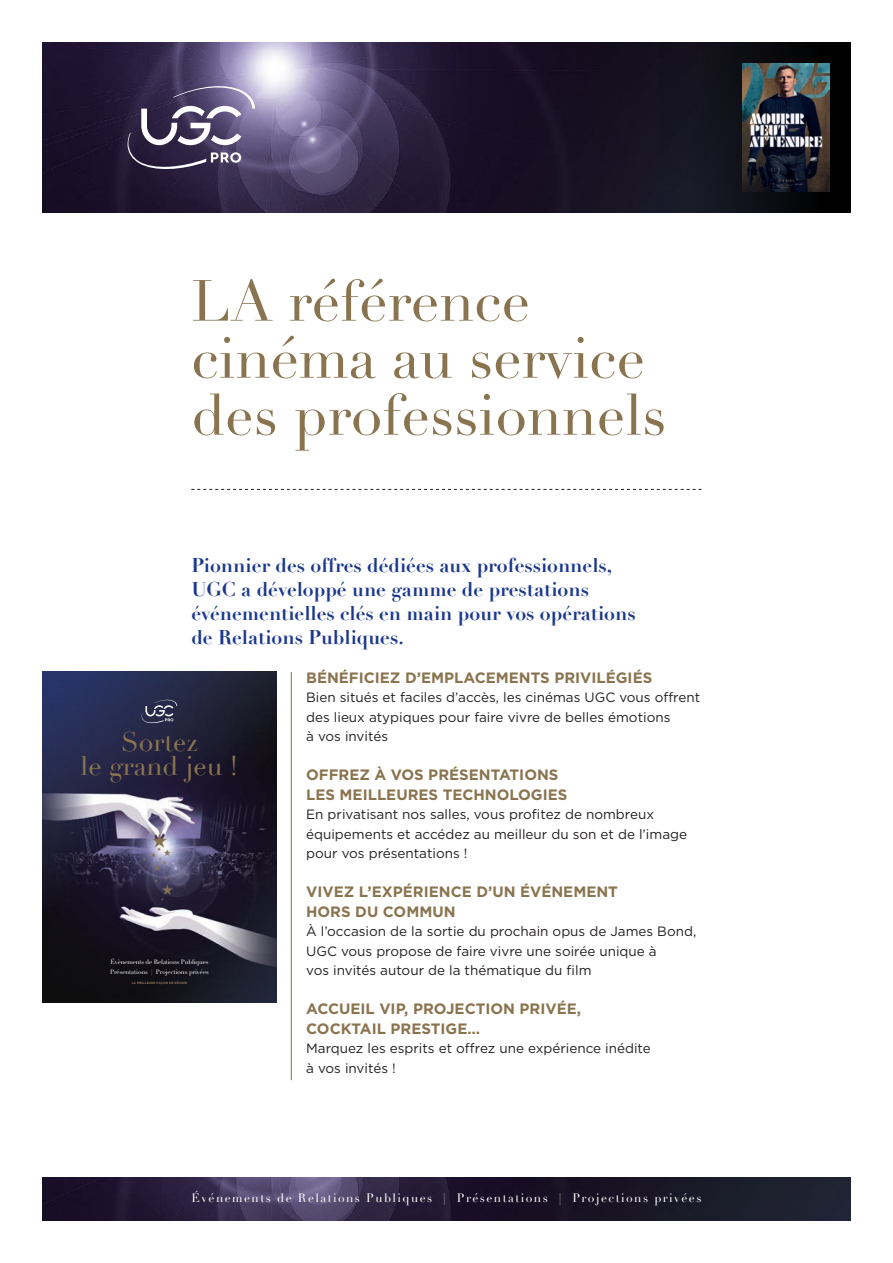
<style>
.page{position:relative;width:893px;height:1263px;background:#fff}
.page>*{position:absolute;margin:0;border:0;box-sizing:border-box;transform-origin:0 0}
.t1{font:57px/57px "Didot";color:#89744f}
.t2{font:26.55px/23.5px "Didot";color:#89744f;text-align:center}
.t3{font:700 19.5px/24px "Didot";color:#1b388c}
.t4{font:700 15px/19.5px "Gotham";color:#89744f}
.t5{font:13.5px/19.5px "Gotham";color:#231f20}
.t6{font:12px "Didot";letter-spacing:.12em;color:#fff}
.t7{font:6.3px/9.8px "Didot";letter-spacing:-.01em;color:#fff}
.t8{font:700 3.15px "Gotham";color:#89744f}
</style>
<div class="page">
<img style="left:43px;top:43px;width:616px;height:170px">
<img style="left:43px;top:1178px;width:807px;height:42px">
<svg style="left:127px;top:82px;width:128px;height:90px"></svg>
<svg style="left:191px;top:489px;width:511px;height:1px"></svg>
<img style="left:43px;top:672px;width:233px;height:331px">
<svg style="left:142px;top:699px;width:35px;height:25px"></svg>
<hr style="left:291px;top:672px;width:1px;height:408px;background:#89744f">
<div style="left:659px;top:43px;width:191px;height:170px;background:linear-gradient(to right,#1a1928,#040706)"></div>
<img style="left:742px;top:64px;width:87px;height:127px">
<h1 class="t1" style="left:191px;top:274px;width:477px">LA référence cinéma au service des professionnels</h1>
<h3 class="t3" style="left:191px;top:553px;width:446px">Pionnier des offres dédiées aux professionnels, UGC a développé une gamme de prestations événementielles clés en main pour vos opérations de Relations Publiques.</h3>
<p class="t4" style="left:306px;top:668px;width:348px">BÉNÉFICIEZ D’EMPLACEMENTS PRIVILÉGIÉS</p>
<p class="t5" style="left:306px;top:688px;width:396px">Bien situés et faciles d’accès, les cinémas UGC vous offrent des lieux atypiques pour faire vivre de belles émotions<br>à vos invités</p>
<p class="t4" style="left:306px;top:765px;width:263px">OFFREZ À VOS PRÉSENTATIONS<br>LES MEILLEURES TECHNOLOGIES</p>
<p class="t5" style="left:306px;top:805px;width:382px">En privatisant nos salles, vous profitez de nombreux équipements et accédez au meilleur du son et de l’image pour vos présentations !</p>
<p class="t4" style="left:306px;top:882px;width:313px">VIVEZ L’EXPÉRIENCE D’UN ÉVÉNEMENT<br>HORS DU COMMUN</p>
<p class="t5" style="left:306px;top:922px;width:392px">À l’occasion de la sortie du prochain opus de James Bond,<br>UGC vous propose de faire vivre une soirée unique à<br>vos invités autour de la thématique du film</p>
<p class="t4" style="left:306px;top:999px;width:276px">ACCUEIL VIP, PROJECTION PRIVÉE,<br>COCKTAIL PRESTIGE…</p>
<p class="t5" style="left:306px;top:1039px;width:346px">Marquez les esprits et offrez une expérience inédite à vos invités !</p>
<h2 class="t2" style="left:81px;top:731px;width:159px">Sortez<br>le grand jeu !</h2>
<p class="t7" style="left:110px;top:957px;width:100px">Évènements de Relations Publiques<br>Présentations | Projections privées</p>
<p class="t8" style="left:132px;top:981px;width:57px">LA MEILLEURE FAÇON DE RÉUNIR</p>
<p class="t6" style="left:192px;top:1190px;width:511px">Événements de Relations Publiques | Présentations | Projections privées</p>
</div>
